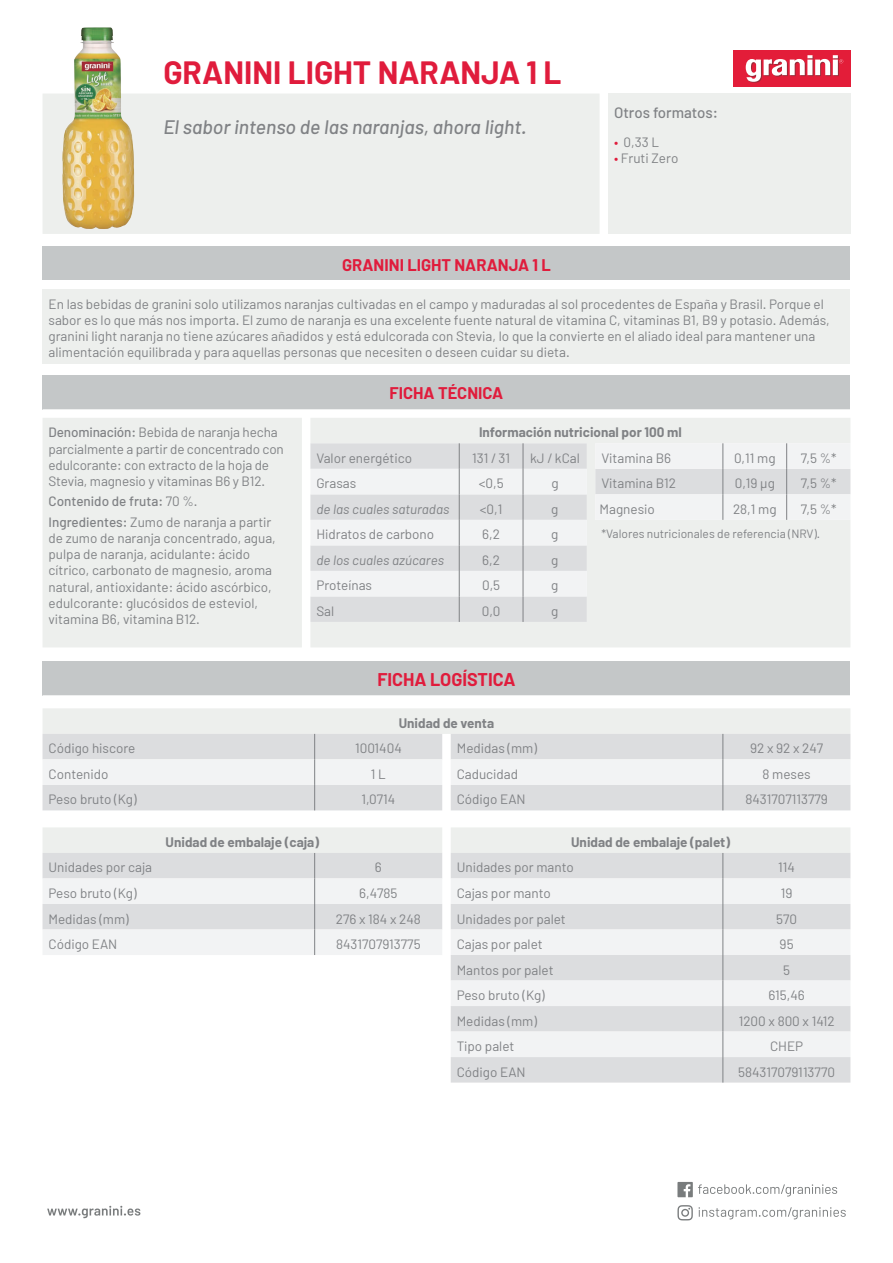
<style>
.page{position:relative;width:893px;height:1263px;background:#fff}
.page>*{position:absolute;margin:0;border:0;box-sizing:border-box;transform-origin:0 0}
.t1{font:700 31.5px "Barlow";color:#e01c3c}
.t2{font:italic 500 19.5px "Barlow";color:#808285}
.t3{font:700 18px "Barlow";color:#e01c3c}
.t4{font:700 16.5px "Barlow";color:#e01c3c}
.t5{font:500 15px "Barlow";color:#808285}
.t6{font:13.5px/16.2px "Barlow";color:#808285}
.t7{font:700 13.5px "Barlow";color:#808285}
.t8{font:500 13.5px/20.4px "Barlow";color:#808285}
.t9{font:italic 13.5px "Barlow";color:#808285}
.t10{font:12px "Barlow";color:#808285}
.s1{color:#e01c3c}
.s2{font-weight:500}
.s3{font-weight:400}
</style>
<div class="page">
<svg style="left:47px;top:1206px;width:93px;height:12px"></svg>
<svg style="left:677px;top:1182px;width:160px;height:15px"></svg>
<svg style="left:677px;top:1205px;width:169px;height:15px"></svg>
<div style="left:43px;top:94px;width:557px;height:140px;background:#edefed"></div>
<div style="left:608px;top:94px;width:242px;height:140px;background:#edefed"></div>
<div style="left:43px;top:247px;width:807px;height:34px;background:#c4c7c8"></div>
<div style="left:43px;top:289px;width:807px;height:74px;background:#edefed"></div>
<div style="left:43px;top:375px;width:807px;height:34px;background:#c4c7c8"></div>
<svg style="left:43px;top:409px;width:807px;height:1px"></svg>
<div style="left:43px;top:418px;width:807px;height:229px;background:#edefed"></div>
<svg style="left:310px;top:596px;width:540px;height:26px;background:#e4e6e6"></svg>
<svg style="left:310px;top:443px;width:540px;height:153px;fill:#edefed"></svg>
<svg style="left:459px;top:443px;width:1px;height:179px"></svg>
<svg style="left:523px;top:443px;width:1px;height:179px"></svg>
<svg style="left:723px;top:443px;width:1px;height:77px"></svg>
<svg style="left:786px;top:443px;width:1px;height:77px"></svg>
<div style="left:43px;top:661px;width:807px;height:34px;background:#c4c7c8"></div>
<div style="left:43px;top:708px;width:807px;height:26px;background:#edefed"></div>
<svg style="left:43px;top:734px;width:807px;height:348px;fill:#dcdddf"></svg>
<svg style="left:43px;top:759px;width:807px;height:298px"></svg>
<svg style="left:314px;top:734px;width:1px;height:76px"></svg>
<svg style="left:723px;top:734px;width:1px;height:76px"></svg>
<svg style="left:723px;top:853px;width:1px;height:229px"></svg>
<svg style="left:314px;top:853px;width:1px;height:102px"></svg>
<div style="left:734px;top:51px;width:117px;height:36px;background:#e31d39"></div>
<svg style="left:746px;top:55px;width:97px;height:28px"></svg>
<img style="left:49px;top:27px;width:97px;height:207px">
<h1 class="t1" style="left:163px;top:53px;width:400px">GRANINI LIGHT NARANJA 1 L</h1>
<h2 class="t2" style="left:163px;top:115px;width:365px">El sabor intenso de las naranjas, ahora light.</h2>
<p class="t5" style="left:614px;top:103px;width:105px">Otros formatos:</p>
<p class="t6" style="left:614px;top:133px;width:47px"><span class="s1">•</span> 0,33 L</p>
<p class="t6" style="left:614px;top:149px;width:66px"><span class="s1">•</span> Fruti Zero</p>
<p class="t4" style="left:342px;top:254px;width:210px">GRANINI LIGHT NARANJA 1 L</p>
<p class="t6" style="left:49px;top:295px;width:783px">En las bebidas de granini solo utilizamos naranjas cultivadas en el campo y maduradas al sol procedentes de España y Brasil. Porque el sabor es lo que más nos importa. El zumo de naranja es una excelente fuente natural de vitamina C, vitaminas B1, B9 y potasio. Además, granini light naranja no tiene azúcares añadidos y está edulcorada con Stevia, lo que la convierte en el aliado ideal para mantener una alimentación equilibrada y para aquellas personas que necesiten o deseen cuidar su dieta.</p>
<p class="t4" style="left:390px;top:383px;width:115px">FICHA TÉCNICA</p>
<p class="t6" style="left:49px;top:424px;width:237px"><span class="s2">Denominación:</span> Bebida de naranja hecha parcialmente a partir de concentrado con edulcorante: con extracto de la hoja de Stevia, magnesio y vitaminas B6 y B12.</p>
<p class="t8" style="left:49px;top:491px;width:224px">Contenido de fruta: <span class="s3">70 %.<br></span>Ingredientes: <span class="s3">Zumo de naranja a partir</span></p>
<p class="t6" style="left:49px;top:530px;width:229px">de zumo de naranja concentrado, agua, pulpa de naranja, acidulante: ácido cítrico, carbonato de magnesio, aroma natural, antioxidante: ácido ascórbico, edulcorante: glucósidos de esteviol, vitamina B6, vitamina B12.</p>
<p class="t7" style="left:479px;top:424px;width:204px">Información nutricional por 100 ml</p>
<p class="t6" style="left:316px;top:449px;width:97px">Valor energético</p>
<p class="t6" style="left:472px;top:449px;width:39px">131 / 31</p>
<p class="t6" style="left:530px;top:449px;width:51px">kJ / kCal</p>
<p class="t6" style="left:601px;top:449px;width:71px">Vitamina B6</p>
<p class="t6" style="left:734px;top:449px;width:43px">0,11 mg</p>
<p class="t6" style="left:801px;top:449px;width:37px">7,5 %*</p>
<p class="t6" style="left:316px;top:475px;width:41px">Grasas</p>
<p class="t6" style="left:479px;top:475px;width:26px">&lt;0,5</p>
<p class="t6" style="left:551px;top:475px;width:9px">g</p>
<p class="t6" style="left:601px;top:475px;width:76px">Vitamina B12</p>
<p class="t6" style="left:735px;top:475px;width:42px">0,19 µg</p>
<p class="t6" style="left:801px;top:475px;width:37px">7,5 %*</p>
<p class="t9" style="left:316px;top:501px;width:135px">de las cuales saturadas</p>
<p class="t6" style="left:480px;top:501px;width:24px">&lt;0,1</p>
<p class="t6" style="left:551px;top:501px;width:9px">g</p>
<p class="t6" style="left:600px;top:501px;width:57px">Magnesio</p>
<p class="t6" style="left:733px;top:501px;width:45px">28,1 mg</p>
<p class="t6" style="left:801px;top:501px;width:37px">7,5 %*</p>
<p class="t6" style="left:316px;top:526px;width:119px">Hidratos de carbono</p>
<p class="t6" style="left:482px;top:526px;width:19px">6,2</p>
<p class="t6" style="left:551px;top:526px;width:9px">g</p>
<p class="t10" style="left:601px;top:526px;width:220px">*Valores nutricionales de referencia (NRV).</p>
<p class="t9" style="left:316px;top:552px;width:129px">de los cuales azúcares</p>
<p class="t6" style="left:482px;top:552px;width:19px">6,2</p>
<p class="t6" style="left:551px;top:552px;width:9px">g</p>
<p class="t6" style="left:316px;top:577px;width:57px">Proteínas</p>
<p class="t6" style="left:482px;top:577px;width:20px">0,5</p>
<p class="t6" style="left:551px;top:577px;width:9px">g</p>
<p class="t6" style="left:316px;top:603px;width:19px">Sal</p>
<p class="t6" style="left:482px;top:603px;width:20px">0,0</p>
<p class="t6" style="left:551px;top:603px;width:9px">g</p>
<h3 class="t3" style="left:377px;top:668px;width:140px">FICHA LOGÍSTICA</h3>
<p class="t7" style="left:399px;top:715px;width:97px">Unidad de venta</p>
<p class="t6" style="left:49px;top:740px;width:88px">Código hiscore</p>
<p class="t6" style="left:355px;top:740px;width:48px">1001404</p>
<p class="t6" style="left:457px;top:740px;width:82px">Medidas (mm)</p>
<p class="t6" style="left:750px;top:740px;width:75px">92 x 92 x 247</p>
<p class="t6" style="left:49px;top:766px;width:62px">Contenido</p>
<p class="t6" style="left:371px;top:766px;width:17px">1 L</p>
<p class="t6" style="left:457px;top:766px;width:63px">Caducidad</p>
<p class="t6" style="left:762px;top:766px;width:50px">8 meses</p>
<p class="t6" style="left:48px;top:791px;width:90px">Peso bruto (Kg)</p>
<p class="t6" style="left:361px;top:791px;width:35px">1,0714</p>
<p class="t6" style="left:457px;top:791px;width:70px">Código EAN</p>
<p class="t6" style="left:745px;top:791px;width:84px">8431707113779</p>
<p class="t7" style="left:166px;top:834px;width:155px">Unidad de embalaje (caja)</p>
<p class="t7" style="left:571px;top:834px;width:160px">Unidad de embalaje (palet)</p>
<p class="t6" style="left:48px;top:859px;width:105px">Unidades por caja</p>
<p class="t6" style="left:375px;top:859px;width:8px">6</p>
<p class="t6" style="left:457px;top:859px;width:119px">Unidades por manto</p>
<p class="t6" style="left:778px;top:859px;width:18px">114</p>
<p class="t6" style="left:48px;top:885px;width:90px">Peso bruto (Kg)</p>
<p class="t6" style="left:359px;top:885px;width:40px">6,4785</p>
<p class="t6" style="left:457px;top:885px;width:96px">Cajas por manto</p>
<p class="t6" style="left:781px;top:885px;width:13px">19</p>
<p class="t6" style="left:48px;top:910px;width:82px">Medidas (mm)</p>
<p class="t6" style="left:336px;top:910px;width:87px">276 x 184 x 248</p>
<p class="t6" style="left:457px;top:910px;width:111px">Unidades por palet</p>
<p class="t6" style="left:776px;top:910px;width:22px">570</p>
<p class="t6" style="left:48px;top:936px;width:70px">Código EAN</p>
<p class="t6" style="left:336px;top:936px;width:86px">8431707913775</p>
<p class="t6" style="left:457px;top:936px;width:88px">Cajas por palet</p>
<p class="t6" style="left:780px;top:936px;width:15px">95</p>
<p class="t6" style="left:457px;top:961px;width:98px">Mantos por palet</p>
<p class="t6" style="left:783px;top:961px;width:8px">5</p>
<p class="t6" style="left:457px;top:987px;width:90px">Peso bruto (Kg)</p>
<p class="t6" style="left:768px;top:987px;width:38px">615,46</p>
<p class="t6" style="left:457px;top:1012px;width:82px">Medidas (mm)</p>
<p class="t6" style="left:739px;top:1012px;width:97px">1200 x 800 x 1412</p>
<p class="t6" style="left:457px;top:1038px;width:59px">Tipo palet</p>
<p class="t6" style="left:770px;top:1038px;width:35px">CHEP</p>
<p class="t6" style="left:457px;top:1063px;width:70px">Código EAN</p>
<p class="t6" style="left:738px;top:1063px;width:98px">584317079113770</p>
</div>
